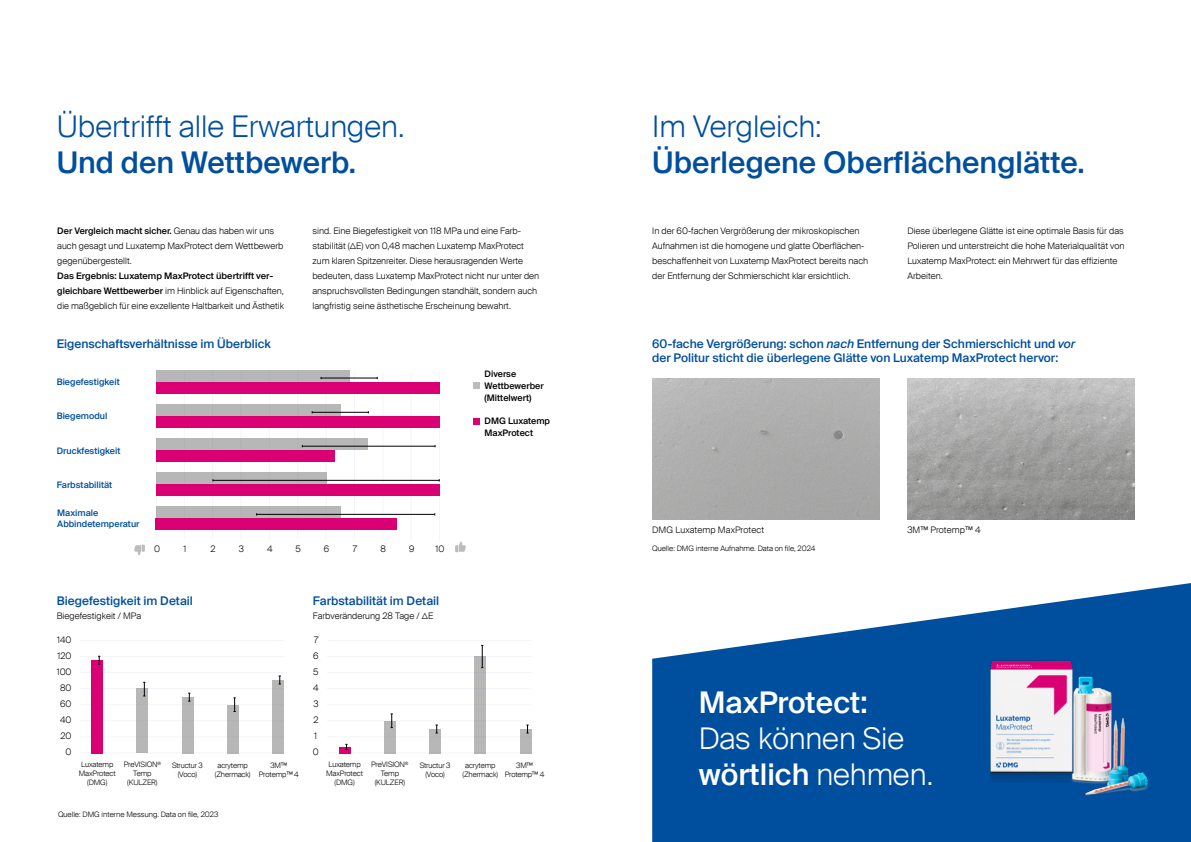
<style>
.page{position:relative;width:1191px;height:842px;background:#fff}
.page>*{position:absolute;margin:0;border:0;box-sizing:border-box;transform-origin:0 0}
.t1{font:500 30px "Suisse Intl";color:#004f9e}
.t2{font:300 30px "Suisse Intl";color:#004f9e}
.t3{font:300 30px/36px "Suisse Intl";color:#fff}
.t4{font:500 30px "Suisse Intl";color:#fff}
.t5{font:500 12px/14.4px "Suisse Intl";color:#004f9e}
.t6{font:300 9px/15px "Suisse Intl";color:#000}
.t7{font:500 9px/10.8px "Suisse Intl";color:#004f9e}
.t8{font:500 9px/12px "Suisse Intl";color:#000}
.t9{font:300 7.5px/9px "Suisse Intl";letter-spacing:-.015em;color:#000;text-align:center}
.s1{font-weight:500}
.s2{font-style:italic}
</style>
<div class="page">
<svg style="left:652px;top:583px;width:539px;height:259px;fill:#004f9e"></svg>
<img style="left:963px;top:641px;width:204px;height:173px">
<img style="left:907px;top:378px;width:227px;height:142px">
<hr style="left:184px;top:371px;width:1px;height:170px;background:#f4f5fb">
<hr style="left:156px;top:371px;width:1px;height:170px;background:#f4f5fb">
<hr style="left:212px;top:371px;width:1px;height:170px;background:#f4f5fb">
<hr style="left:240px;top:371px;width:1px;height:170px;background:#f4f5fb">
<hr style="left:79px;top:752px;width:204px;height:1px;background:#f4f5fb">
<hr style="left:327px;top:752px;width:204px;height:1px;background:#f4f5fb">
<hr style="left:79px;top:736px;width:204px;height:1px;background:#f4f5fb">
<hr style="left:327px;top:736px;width:204px;height:1px;background:#f4f5fb">
<hr style="left:79px;top:720px;width:204px;height:1px;background:#f4f5fb">
<hr style="left:327px;top:720px;width:204px;height:1px;background:#f4f5fb">
<hr style="left:79px;top:704px;width:204px;height:1px;background:#f4f5fb">
<hr style="left:327px;top:704px;width:204px;height:1px;background:#f4f5fb">
<hr style="left:79px;top:688px;width:204px;height:1px;background:#f4f5fb">
<hr style="left:327px;top:688px;width:204px;height:1px;background:#f4f5fb">
<hr style="left:79px;top:672px;width:204px;height:1px;background:#f4f5fb">
<hr style="left:327px;top:672px;width:204px;height:1px;background:#f4f5fb">
<hr style="left:79px;top:656px;width:204px;height:1px;background:#f4f5fb">
<hr style="left:327px;top:656px;width:204px;height:1px;background:#f4f5fb">
<hr style="left:79px;top:640px;width:204px;height:1px;background:#f4f5fb">
<hr style="left:327px;top:640px;width:204px;height:1px;background:#f4f5fb">
<hr style="left:269px;top:371px;width:1px;height:170px;background:#f4f5fb">
<hr style="left:297px;top:371px;width:1px;height:170px;background:#f4f5fb">
<hr style="left:325px;top:371px;width:1px;height:170px;background:#f4f5fb">
<hr style="left:354px;top:371px;width:1px;height:170px;background:#f4f5fb">
<hr style="left:411px;top:371px;width:1px;height:170px;background:#f4f5fb">
<hr style="left:439px;top:371px;width:1px;height:170px;background:#f4f5fb">
<hr style="left:382px;top:371px;width:1px;height:170px;background:#f4f5fb">
<div style="left:156px;top:416px;width:283px;height:11px;background:#da0074"></div>
<div style="left:156px;top:484px;width:283px;height:11px;background:#da0074"></div>
<div style="left:156px;top:450px;width:178px;height:11px;background:#da0074"></div>
<div style="left:156px;top:518px;width:241px;height:11px;background:#da0074"></div>
<div style="left:92px;top:660px;width:11px;height:93px;background:#da0074"></div>
<div style="left:339px;top:747px;width:11px;height:6px;background:#da0074"></div>
<div style="left:272px;top:680px;width:11px;height:73px;background:#b7b7b7"></div>
<div style="left:384px;top:721px;width:11px;height:32px;background:#b7b7b7"></div>
<div style="left:429px;top:729px;width:12px;height:24px;background:#b7b7b7"></div>
<div style="left:520px;top:729px;width:11px;height:24px;background:#b7b7b7"></div>
<div style="left:475px;top:656px;width:11px;height:97px;background:#b7b7b7"></div>
<div style="left:137px;top:689px;width:11px;height:64px;background:#b7b7b7"></div>
<div style="left:182px;top:697px;width:11px;height:56px;background:#b7b7b7"></div>
<div style="left:227px;top:705px;width:11px;height:48px;background:#b7b7b7"></div>
<div style="left:156px;top:382px;width:283px;height:11px;background:#da0074"></div>
<div style="left:156px;top:507px;width:184px;height:11px;background:#b7b7b7"></div>
<div style="left:156px;top:405px;width:184px;height:11px;background:#b7b7b7"></div>
<div style="left:156px;top:473px;width:170px;height:11px;background:#b7b7b7"></div>
<div style="left:156px;top:439px;width:211px;height:11px;background:#b7b7b7"></div>
<div style="left:156px;top:371px;width:193px;height:11px;background:#b7b7b7"></div>
<div style="left:473px;top:418px;width:7px;height:7px;background:#da0074"></div>
<div style="left:473px;top:382px;width:7px;height:7px;background:#bcbcbc"></div>
<hr style="left:321px;top:378px;width:56px;height:1px;background:#000">
<svg style="left:98px;top:656px;width:2px;height:9px"></svg>
<svg style="left:188px;top:693px;width:2px;height:9px"></svg>
<svg style="left:279px;top:676px;width:2px;height:9px"></svg>
<svg style="left:435px;top:725px;width:3px;height:9px"></svg>
<svg style="left:390px;top:714px;width:3px;height:14px"></svg>
<svg style="left:233px;top:698px;width:3px;height:14px"></svg>
<svg style="left:143px;top:682px;width:2px;height:15px"></svg>
<svg style="left:481px;top:645px;width:2px;height:23px"></svg>
<svg style="left:526px;top:725px;width:2px;height:9px"></svg>
<hr style="left:312px;top:412px;width:56px;height:1px;background:#000">
<hr style="left:302px;top:446px;width:133px;height:1px;background:#000">
<hr style="left:213px;top:480px;width:226px;height:1px;background:#000">
<hr style="left:257px;top:514px;width:178px;height:1px;background:#000">
<svg style="left:455px;top:542px;width:11px;height:10px"></svg>
<svg style="left:134px;top:545px;width:11px;height:10px"></svg>
<h1 class="t2" style="left:57px;top:109px;width:349px">Übertrifft alle Erwartungen.</h1>
<h1 class="t1" style="left:57px;top:145px;width:301px">Und den Wettbewerb.</h1>
<p class="t6" style="left:57px;top:223px;width:228px"><span class="s1">Der Vergleich macht sicher.</span> Genau das haben wir uns auch gesagt und Luxatemp MaxProtect dem Wettbewerb gegenübergestellt.</p>
<p class="t6" style="left:57px;top:268px;width:228px"><span class="s1">Das Ergebnis: Luxatemp MaxProtect übertrifft ver&shy;gleichbare Wettbewerber</span> im Hinblick auf Eigenschaften, die maßgeblich für eine exzellente Haltbarkeit und Ästhetik</p>
<h2 class="t5" style="left:57px;top:337px;width:216px">Eigenschaftsverhältnisse im Überblick</h2>
<p class="t7" style="left:57px;top:377px;width:65px">Biegefestigkeit</p>
<p class="t7" style="left:57px;top:410px;width:52px">Biegemodul</p>
<p class="t7" style="left:57px;top:445px;width:65px">Druckfestigkeit</p>
<p class="t7" style="left:57px;top:479px;width:57px">Farbstabilität</p>
<p class="t7" style="left:57px;top:508px;width:84px">Maximale<br>Abbindetemperatur</p>
<p class="t6" style="left:312px;top:223px;width:228px">sind. Eine Biegefestigkeit von 118 MPa und eine Farb&shy;stabilität (ΔE) von 0,48 machen Luxatemp MaxProtect zum klaren Spitzenreiter. Diese herausragenden Werte bedeuten, dass Luxatemp MaxProtect nicht nur unter den anspruchsvollsten Bedingungen standhält, sondern auch langfristig seine ästhetische Erscheinung bewahrt.</p>
<p class="t8" style="left:484px;top:368px;width:61px">Diverse<br>Wettbewerber (Mittelwert)</p>
<p class="t8" style="left:484px;top:415px;width:67px">DMG Luxatemp<br>MaxProtect</p>
<p class="t6" style="left:154px;top:541px;width:7px">0</p>
<p class="t6" style="left:183px;top:541px;width:4px">1</p>
<p class="t6" style="left:211px;top:541px;width:7px">2</p>
<p class="t6" style="left:239px;top:541px;width:7px">3</p>
<p class="t6" style="left:267px;top:541px;width:7px">4</p>
<p class="t6" style="left:295px;top:541px;width:7px">5</p>
<p class="t6" style="left:324px;top:541px;width:7px">6</p>
<p class="t6" style="left:353px;top:541px;width:6px">7</p>
<p class="t6" style="left:380px;top:541px;width:7px">8</p>
<p class="t6" style="left:409px;top:541px;width:7px">9</p>
<p class="t6" style="left:435px;top:541px;width:10px">10</p>
<h2 class="t5" style="left:57px;top:593px;width:138px">Biegefestigkeit im Detail</h2>
<h2 class="t5" style="left:313px;top:593px;width:128px">Farbstabilität im Detail</h2>
<p class="t6" style="left:57px;top:609px;width:86px">Biegefestigkeit / MPa</p>
<p class="t6" style="left:313px;top:609px;width:122px">Farbveränderung 28 Tage / ΔE</p>
<p class="t6" style="left:57px;top:632px;width:16px;line-height:16px;text-align:right">140<br>120<br>100<br>80<br>60<br>40<br>20<br>0</p>
<p class="t6" style="left:313px;top:632px;width:7px;line-height:16px">7<br>6<br>5<br>4<br>3<br>2<br>1<br>0</p>
<p class="t9" style="left:124px;top:760px;width:39px">PreVISION<sup>®<br></sup>Temp (KULZER)</p>
<p class="t9" style="left:371px;top:760px;width:39px">PreVISION<sup>®<br></sup>Temp (KULZER)</p>
<p class="t9" style="left:79px;top:760px;width:38px">Luxatemp<br>MaxProtect (DMG)</p>
<p class="t9" style="left:326px;top:760px;width:38px">Luxatemp<br>MaxProtect (DMG)</p>
<p class="t9" style="left:172px;top:761px;width:32px">Structur 3 (Voco)</p>
<p class="t9" style="left:420px;top:761px;width:32px">Structur 3 (Voco)</p>
<p class="t9" style="left:259px;top:761px;width:42px">3M™<br>Protemp™ 4</p>
<p class="t9" style="left:505px;top:761px;width:41px">3M™<br>Protemp™ 4</p>
<p class="t9" style="left:215px;top:761px;width:37px">acrytemp (Zhermack)</p>
<p class="t9" style="left:462px;top:761px;width:37px">acrytemp (Zhermack)</p>
<p class="t9" style="left:58px;top:809px;width:162px">Quelle: DMG interne Messung. Data on file, 2023</p>
<h1 class="t2" style="left:652px;top:109px;width:171px">Im Vergleich:</h1>
<h1 class="t1" style="left:652px;top:145px;width:434px">Überlegene Oberflächenglätte.</h1>
<p class="t6" style="left:652px;top:223px;width:217px">In der 60-fachen Vergrößerung der mikroskopischen Aufnahmen ist die homogene und glatte Oberflächen&shy;beschaffenheit von Luxatemp MaxProtect bereits nach der Entfernung der Schmierschicht klar ersichtlich.</p>
<p class="t6" style="left:907px;top:223px;width:218px">Diese überlegene Glätte ist eine optimale Basis für das Polieren und unterstreicht die hohe Materialqualität von Luxatemp MaxProtect: ein Mehrwert für das effiziente Arbeiten.</p>
<h2 class="t5" style="left:652px;top:337px;width:425px">60-fache Vergrößerung: schon <span class="s2">nach</span> Entfernung der Schmierschicht und <span class="s2">vor </span>der Politur sticht die überlegene Glätte von Luxatemp MaxProtect hervor:</h2>
<p class="t6" style="left:652px;top:522px;width:113px">DMG Luxatemp MaxProtect</p>
<p class="t6" style="left:907px;top:522px;width:75px">3M™ Protemp™ 4</p>
<p class="t9" style="left:652px;top:544px;width:165px">Quelle: DMG interne Aufnahme. Data on file, 2024</p>
<h1 class="t4" style="left:699px;top:685px;width:170px">MaxProtect:</h1>
<h1 class="t3" style="left:699px;top:721px;width:236px">Das können Sie <span class="s1">wörtlich</span> nehmen.</h1>
</div>
